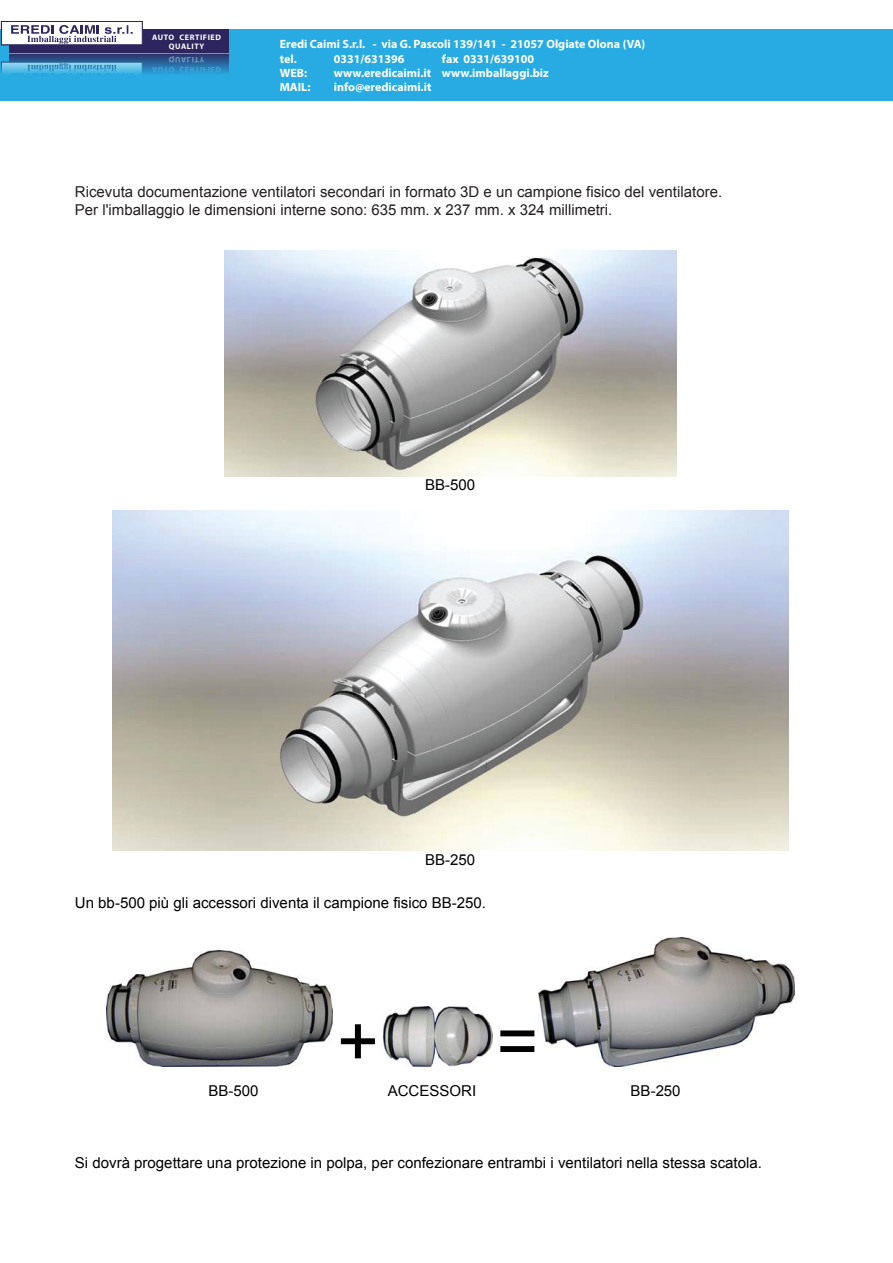
<style>
.page{position:relative;width:893px;height:1263px;background:#fff}
.page>*{position:absolute;margin:0;border:0;box-sizing:border-box;transform-origin:0 0}
.t1{font:72px "Arial";color:#010101}
.t2{font:15px "Arial";color:#010101}
.t3{font:15px/18px "Arial";color:#231f20}
.t4{font:700 12px/14.4px "Myriad Pro";color:#fff}
.t5{font:700 7.95px/9.6px "Myriad Pro";letter-spacing:.075em;color:#fff;text-align:center}
</style>
<div class="page">
<div style="left:0;top:29px;width:892px;height:72px;background:#28abe2"></div>
<div style="left:10px;top:30px;width:219px;height:23px;background:#2d255d"></div>
<div style="left:1px;top:21px;width:142px;height:24px;background:#fff;border:1px solid #2d255d"></div>
<svg style="left:11px;top:25px;width:122px;height:19px"></svg>
<svg style="left:1px;top:52px;width:228px;height:22px"></svg>
<img style="left:224px;top:250px;width:452px;height:226px">
<img style="left:112px;top:511px;width:676px;height:340px">
<img style="left:107px;top:950px;width:226px;height:117px">
<img style="left:383px;top:1007px;width:109px;height:60px">
<img style="left:538px;top:937px;width:256px;height:130px">
<svg style="left:152px;top:57px;width:69px;height:16px"></svg>
<p class="t5" style="left:152px;top:32px;width:70px">AUTO CERTIFIED<br>QUALITY</p>
<p class="t4" style="left:280px;top:36px;width:367px">Eredi Caimi S.r.l. - via G. Pascoli 139/141 - 21057 Olgiate Olona (VA) tel.</p>
<p class="t4" style="left:334px;top:51px;width:72px">0331/631396</p>
<p class="t4" style="left:442px;top:51px;width:94px">fax 0331/639100</p>
<p class="t4" style="left:280px;top:65px;width:29px">WEB:</p>
<p class="t4" style="left:334px;top:65px;width:216px">www.eredicaimi.it www.imballaggi.biz</p>
<p class="t4" style="left:280px;top:80px;width:32px">MAIL:</p>
<p class="t4" style="left:334px;top:80px;width:99px">info@eredicaimi.it</p>
<p class="t3" style="left:75px;top:183px;width:648px">Ricevuta documentazione ventilatori secondari in formato 3D e un campione fisico del ventilatore.<br>Per l'imballaggio le dimensioni interne sono: 635 mm. x 237 mm. x 324 millimetri.</p>
<p class="t2" style="left:425px;top:475px;width:52px">BB-500</p>
<p class="t2" style="left:425px;top:850px;width:52px">BB-250</p>
<p class="t2" style="left:75px;top:892px;width:412px">Un bb-500 più gli accessori diventa il campione fisico BB-250.</p>
<h1 class="t1" style="left:337px;top:994px;width:44px">+</h1>
<h1 class="t1" style="left:496px;top:994px;width:44px">=</h1>
<p class="t2" style="left:208px;top:1081px;width:52px">BB-500</p>
<p class="t2" style="left:388px;top:1081px;width:90px">ACCESSORI</p>
<p class="t2" style="left:630px;top:1081px;width:52px">BB-250</p>
<p class="t2" style="left:75px;top:1153px;width:688px">Si dovrà progettare una protezione in polpa, per confezionare entrambi i ventilatori nella stessa scatola.</p>
</div>
